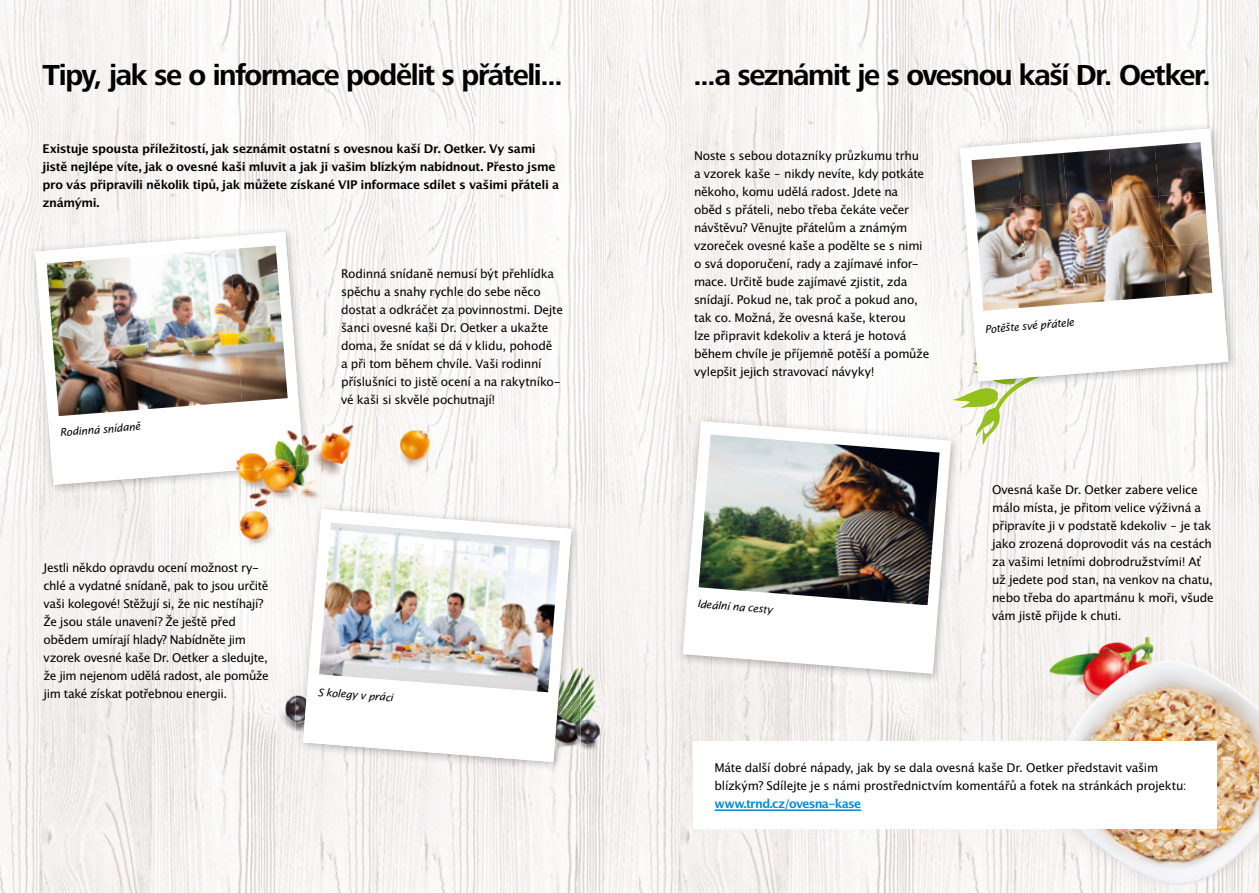
<style>
.page{position:relative;width:1259px;height:893px;background:#fff}
.page>*{position:absolute;margin:0;border:0;box-sizing:border-box;transform-origin:0 0}
.t1{font:700 30px "Frutiger Next LTW1 G";letter-spacing:-.045em;color:#000}
.t2{font:12px/18px "Lucida San Rom";letter-spacing:-.025em;color:#000}
.t3{font:12px/18px "Lucida San Dem";letter-spacing:-.03em;color:#000}
.t4{font:12px "Lucida San Dem";letter-spacing:-.055em;color:#008bd2}
.t5{font:10.5px "Lucida San Rom Ita";color:#000}
</style>
<div class="page">
<img style="left:638px;top:0;width:362px;height:368px">
<img style="left:1000px;top:0;width:259px;height:157px">
<img style="left:1207px;top:157px;width:52px;height:432px">
<img style="left:638px;top:368px;width:569px;height:52px">
<img style="left:638px;top:420px;width:51px;height:473px">
<img style="left:960px;top:420px;width:247px;height:169px">
<img style="left:689px;top:683px;width:252px;height:210px">
<img style="left:0;top:0;width:472px;height:262px">
<img style="left:472px;top:0;width:157px;height:525px">
<img style="left:0;top:262px;width:52px;height:631px">
<img style="left:313px;top:262px;width:160px;height:158px">
<img style="left:452px;top:420px;width:21px;height:82px">
<img style="left:52px;top:494px;width:157px;height:399px">
<img style="left:209px;top:554px;width:106px;height:339px">
<img style="left:578px;top:525px;width:51px;height:368px">
<img style="left:315px;top:771px;width:210px;height:122px">
<img style="left:525px;top:796px;width:53px;height:97px">
<div style="left:629px;top:1px;width:9px;height:892px;background:#f7f6f4"></div>
<img style="left:941px;top:589px;width:318px;height:304px">
<div style="left:693px;top:741px;width:523px;height:88px;background:#fff"></div>
<hr style="left:714px;top:809px;width:147px;height:2px;background:#008bd2">
<img style="left:675px;top:414px;width:285px;height:269px">
<img style="left:941px;top:589px;width:19px;height:94px">
<svg style="left:682px;top:421px;width:269px;height:253px"></svg>
<img style="left:698px;top:434px;width:241px;height:171px">
<img style="left:952px;top:121px;width:285px;height:269px">
<svg style="left:952px;top:342px;width:226px;height:103px"></svg>
<svg style="left:960px;top:129px;width:268px;height:252px"></svg>
<img style="left:971px;top:157px;width:46px;height:53px">
<img style="left:1017px;top:153px;width:46px;height:54px">
<img style="left:1063px;top:149px;width:45px;height:54px">
<img style="left:1108px;top:146px;width:46px;height:53px">
<img style="left:1154px;top:142px;width:50px;height:54px">
<img style="left:975px;top:207px;width:46px;height:54px">
<img style="left:1021px;top:203px;width:46px;height:54px">
<img style="left:1067px;top:199px;width:45px;height:54px">
<img style="left:1112px;top:196px;width:46px;height:54px">
<img style="left:1158px;top:192px;width:50px;height:54px">
<img style="left:979px;top:257px;width:50px;height:54px">
<img style="left:1025px;top:253px;width:50px;height:54px">
<img style="left:1071px;top:250px;width:49px;height:54px">
<img style="left:1116px;top:246px;width:50px;height:54px">
<img style="left:1162px;top:243px;width:50px;height:53px">
<img style="left:28px;top:225px;width:285px;height:269px">
<svg style="left:35px;top:232px;width:269px;height:253px"></svg>
<img style="left:47px;top:256px;width:91px;height:109px">
<img style="left:138px;top:249px;width:92px;height:102px">
<img style="left:230px;top:245px;width:58px;height:157px">
<img style="left:55px;top:351px;width:187px;height:65px">
<img style="left:518px;top:601px;width:96px;height:195px">
<img style="left:228px;top:691px;width:68px;height:87px">
<img style="left:296px;top:502px;width:284px;height:269px">
<img style="left:519px;top:600px;width:61px;height:171px">
<img style="left:296px;top:686px;width:7px;height:73px">
<svg style="left:303px;top:509px;width:268px;height:253px"></svg>
<img style="left:319px;top:532px;width:241px;height:160px">
<img style="left:190px;top:416px;width:262px;height:138px">
<img style="left:190px;top:416px;width:123px;height:78px">
<img style="left:190px;top:416px;width:114px;height:58px">
<img style="left:296px;top:502px;width:156px;height:52px">
<img style="left:318px;top:509px;width:134px;height:45px">
<img style="left:328px;top:523px;width:124px;height:31px">
<h1 class="t1" style="left:43px;top:58px;width:522px">Tipy, jak se o informace podělit s přáteli...</h1>
<p class="t3" style="left:43px;top:141px;width:518px">Existuje spousta příležitostí, jak seznámit ostatní s ovesnou kaší Dr. Oetker. Vy sami jistě nejlépe víte, jak o ovesné kaši mluvit a jak ji vašim blízkým nabídnout. Přesto jsme pro vás připravili několik tipů, jak můžete získané VIP informace sdílet s vašimi přáteli a známými.</p>
<p class="t5" style="left:60px;top:426px;width:82px;rotate:-4deg">Rodinná snídaně</p>
<p class="t2" style="left:341px;top:265px;width:223px">Rodinná snídaně nemusí být přehlídka spěchu a snahy rychle do sebe něco dostat a odkráčet za povinnostmi. Dejte šanci ovesné kaši Dr. Oetker a ukažte doma, že snídat se dá v klidu, pohodě<br>a při tom během chvíle. Vaši rodinní příslušníci to jistě ocení a na rakytníko&shy;vé kaši si skvěle pochutnají!</p>
<p class="t2" style="left:44px;top:559px;width:227px">Jestli někdo opravdu ocení možnost ry&shy;chlé a vydatné snídaně, pak to jsou určitě vaši kolegové! Stěžují si, že nic nestíhají?<br>Že jsou stále unavení? Že ještě před obědem umírají hlady? Nabídněte jim vzorek ovesné kaše Dr. Oetker a sledujte, že jim nejenom udělá radost, ale pomůže jim také získat potřebnou energii.</p>
<p class="t5" style="left:318px;top:686px;width:77px;rotate:4deg">S kolegy v práci</p>
<h1 class="t1" style="left:693px;top:58px;width:519px">...a seznámit je s ovesnou kaší Dr. Oetker.</h1>
<p class="t2" style="left:694px;top:147px;width:237px">Noste s sebou dotazníky průzkumu trhu<br>a vzorek kaše – nikdy nevíte, kdy potkáte někoho, komu udělá radost. Jdete na oběd s přáteli, nebo třeba čekáte večer návštěvu? Věnujte přátelům a známým vzoreček ovesné kaše a podělte se s nimi o svá doporučení, rady a zajímavé infor&shy;mace. Určitě bude zajímavé zjistit, zda snídají. Pokud ne, tak proč a pokud ano, tak co. Možná, že ovesná kaše, kterou<br>lze připravit kdekoliv a která je hotová během chvíle je příjemně potěší a pomůže vylepšit jejich stravovací návyky!</p>
<p class="t5" style="left:697px;top:597px;width:77px;rotate:4deg">Ideální na cesty</p>
<p class="t5" style="left:984px;top:322px;width:91px;rotate:-4deg">Potěšte své přátele</p>
<p class="t2" style="left:992px;top:481px;width:223px">Ovesná kaše Dr. Oetker zabere velice málo místa, je přitom velice výživná a připravíte ji v podstatě kdekoliv – je tak jako zrozená doprovodit vás na cestách za vašimi letními dobrodružstvími! Ať už jedete pod stan, na venkov na chatu, nebo třeba do apartmánu k moři, všude vám jistě přijde k chuti.</p>
<p class="t2" style="left:714px;top:759px;width:474px">Máte další dobré nápady, jak by se dala ovesná kaše Dr. Oetker představit vašim blízkým? Sdílejte je s námi prostřednictvím komentářů a fotek na stránkách projektu:</p>
<p class="t4" style="left:714px;top:796px;width:148px">www.trnd.cz/ovesna-kase</p>
</div>
